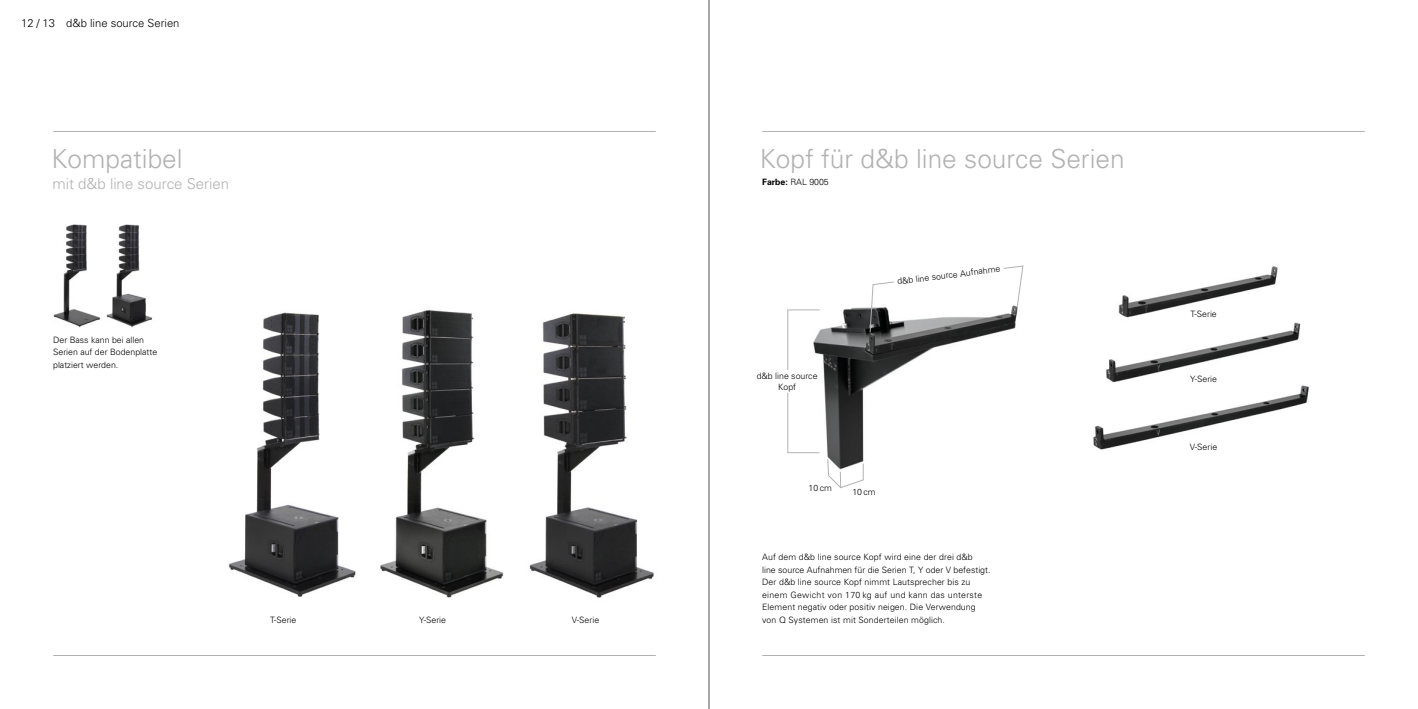
<style>
.page{position:relative;width:1418px;height:709px;background:#fff}
.page>*{position:absolute;margin:0;border:0;box-sizing:border-box;transform-origin:0 0}
.t1{font:300 26.25px "Univers";color:#b3b2b2}
.t2{font:300 15px "Univers";color:#b3b2b2}
.t3{font:300 11.25px "Univers";color:#000}
.t4{font:300 8.75px/12.5px "Univers";letter-spacing:.01em;color:#000}
.s1{font-weight:700}
</style>
<div class="page">
<hr style="left:53px;top:655px;width:603px;height:1px;background:#b3b2b2">
<hr style="left:53px;top:131px;width:603px;height:1px;background:#b3b2b2">
<hr style="left:762px;top:131px;width:602px;height:1px;background:#b3b2b2">
<hr style="left:762px;top:655px;width:602px;height:1px;background:#b3b2b2">
<img style="left:228px;top:312px;width:128px;height:285px">
<img style="left:53px;top:224px;width:99px;height:104px">
<img style="left:380px;top:310px;width:124px;height:288px">
<img style="left:529px;top:313px;width:125px;height:285px">
<img style="left:1093px;top:399px;width:215px;height:51px">
<img style="left:1106px;top:322px;width:203px;height:77px">
<img style="left:1113px;top:266px;width:180px;height:63px">
<img style="left:787px;top:307px;width:208px;height:172px">
<div style="left:787px;top:310px;width:32px;height:143px;border:1px solid #b3b2b2"></div>
<svg style="left:827px;top:459px;width:36px;height:29px"></svg>
<div style="left:756px;top:370px;width:61px;height:22px;background:#fff"></div>
<svg style="left:869px;top:265px;width:154px;height:68px"></svg>
<hr style="left:708px;top:0;width:1px;height:709px;background:#000">
<p class="t3" style="left:21px;top:16px;width:160px">12 / 13 d&amp;b line source Serien</p>
<h1 class="t1" style="left:51px;top:142px;width:133px">Kompatibel</h1>
<h2 class="t2" style="left:52px;top:174px;width:178px">mit d&amp;b line source Serien</h2>
<p class="t4" style="left:53px;top:333px;width:106px">Der Bass kann bei allen<br>Serien auf der Bodenplatte platziert werden.</p>
<p class="t4" style="left:270px;top:613px;width:28px">T-Serie</p>
<p class="t4" style="left:419px;top:613px;width:28px">Y-Serie</p>
<p class="t4" style="left:572px;top:613px;width:29px">V-Serie</p>
<h1 class="t1" style="left:760px;top:142px;width:366px">Kopf für d&amp;b line source Serien</h1>
<p class="t4" style="left:762px;top:176px;width:68px"><span class="s1">Farbe:</span> RAL 9005</p>
<p class="t4" style="left:756px;top:370px;width:62px;line-height:11.2px;text-align:center">d&amp;b line source<br>Kopf</p>
<p class="t4" style="left:896px;top:275px;width:105px;rotate:-7deg">d&amp;b line source Aufnahme</p>
<p class="t4" style="left:808px;top:482px;width:25px">10 cm</p>
<p class="t4" style="left:852px;top:485px;width:25px">10 cm</p>
<p class="t4" style="left:762px;top:551px;width:230px">Auf dem d&amp;b line source Kopf wird eine der drei d&amp;b<br>line source Aufnahmen für die Serien T, Y oder V befestigt.<br>Der d&amp;b line source Kopf nimmt Lautsprecher bis zu einem Gewicht von 170 kg auf und kann das unterste Element negativ oder positiv neigen. Die Verwendung von Q Systemen ist mit Sonderteilen möglich.</p>
<p class="t4" style="left:1190px;top:308px;width:28px">T-Serie</p>
<p class="t4" style="left:1190px;top:373px;width:28px">Y-Serie</p>
<p class="t4" style="left:1189px;top:440px;width:29px">V-Serie</p>
</div>
